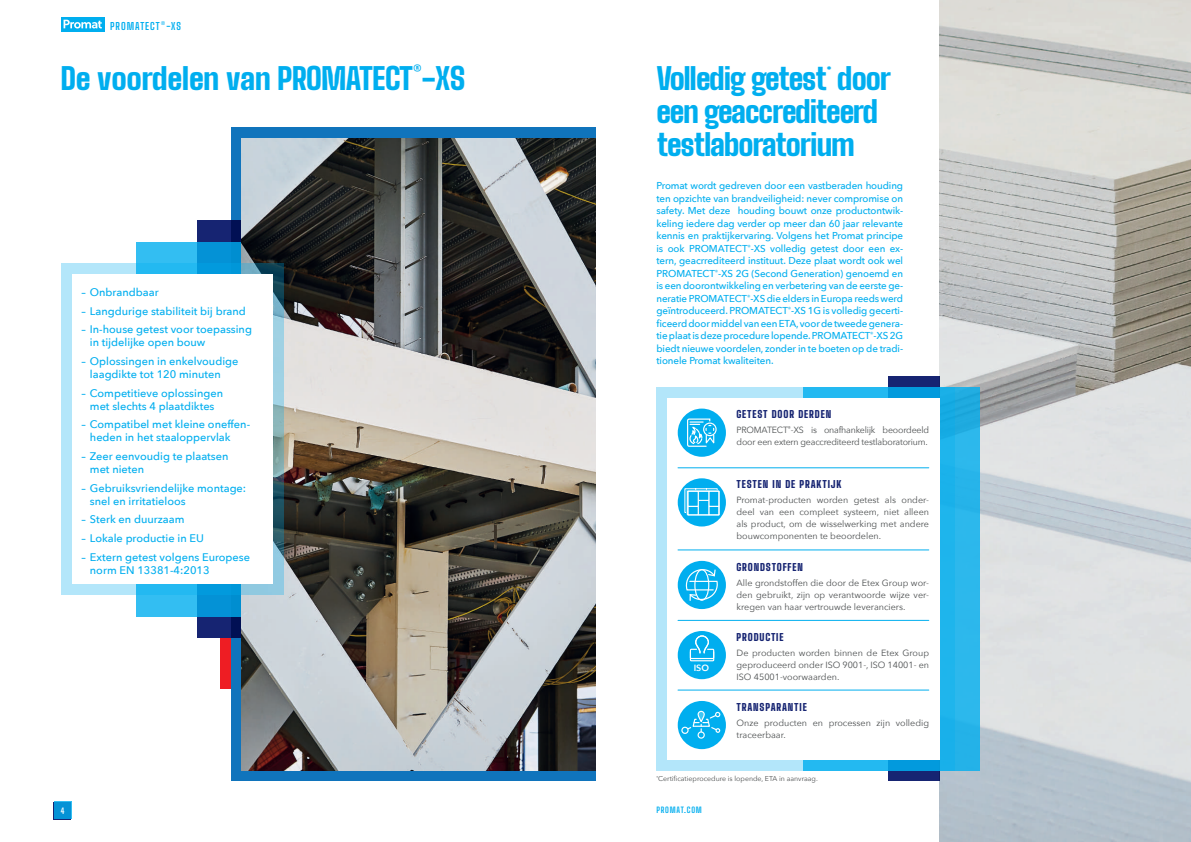
<style>
.page{position:relative;width:1191px;height:842px;background:#fff}
.page>*{position:absolute;margin:0;border:0;box-sizing:border-box;transform-origin:0 0}
.t1{font:900 30px/33px "Big Shoulders Text";letter-spacing:-.03em;color:#00aeef}
.t2{font:500 11px/13px "Avenir Next";color:#00aeef}
.t3{font:500 10px/12.5px "Avenir Next";letter-spacing:-.01em;color:#00aeef;text-align:justify}
.t4{font:900 10px "Big Shoulders Display";letter-spacing:.08em;color:#162472}
.t5{font:700 10px "Big Shoulders Text";letter-spacing:.1em;color:#00aeef}
.t6{font:9px/12px "Avenir Next";color:#4c4f50;text-align:justify}
.t7{font:9px/12px "Avenir Next";letter-spacing:-.02em;color:#4c4f50}
.t8{font:600 9px "Avenir Next";color:#fff}
.t9{font:700 8px "Big Shoulders Text";letter-spacing:.1em;color:#00aeef}
.t10{font:700 8px "Big Shoulders Text";color:#fff}
.t11{font:7px "Avenir Next";color:#4c4f50}
</style>
<div class="page">
<div style="left:54px;top:802px;width:17px;height:17px;background:#0492d6"></div>
<div style="left:55px;top:801px;width:17px;height:17px;background:#0492d6"></div>
<div style="left:61px;top:17px;width:43px;height:14px;background:#00aeef"></div>
<svg style="left:64px;top:20px;width:38px;height:9px"></svg>
<div style="left:231px;top:128px;width:364px;height:653px;background:#1074bc"></div>
<svg style="left:197px;top:221px;width:44px;height:417px;background:#111f6b"></svg>
<svg style="left:137px;top:242px;width:104px;height:375px;background:#1eabe5"></svg>
<img style="left:241px;top:139px;width:354px;height:631px">
<svg style="left:61px;top:264px;width:223px;height:331px;background:#7bc0db"></svg>
<div style="left:72px;top:274px;width:201px;height:310px;background:#fff"></div>
<div style="left:220px;top:638px;width:11px;height:50px;background:#ee1d23"></div>
<img style="left:939px;top:0;width:252px;height:842px">
<div style="left:887px;top:377px;width:52px;height:404px;background:#162472"></div>
<div style="left:803px;top:387px;width:176px;height:383px;background:linear-gradient(to bottom,#27b2e7,#2bb8ed)"></div>
<svg style="left:656px;top:387px;width:298px;height:383px;background:#64caf1"></svg>
<div style="left:667px;top:398px;width:272px;height:362px;background:#fff"></div>
<div style="left:677px;top:409px;width:49px;height:48px;background:#00aeef;border-radius:50%"></div>
<div style="left:703px;top:422px;width:13px;height:14px;border:1px solid #fff;border-radius:50%"></div>
<svg style="left:686px;top:418px;width:29px;height:38px"></svg>
<div style="left:677px;top:478px;width:49px;height:48px;background:#00aeef;border-radius:50%"></div>
<svg style="left:684px;top:488px;width:36px;height:28px"></svg>
<div style="left:698px;top:500px;width:11px;height:15px;background:#00aeef"></div>
<div style="left:698px;top:500px;width:11px;height:15px;border:1px solid #fff"></div>
<div style="left:698px;top:491px;width:11px;height:9px;background:#00aeef"></div>
<div style="left:698px;top:491px;width:11px;height:10px;border:1px solid #fff"></div>
<div style="left:688px;top:491px;width:10px;height:15px;background:#00aeef"></div>
<div style="left:688px;top:506px;width:10px;height:9px;background:#00aeef"></div>
<div style="left:687px;top:506px;width:11px;height:9px;border:1px solid #fff"></div>
<div style="left:709px;top:491px;width:10px;height:15px;background:#00aeef"></div>
<div style="left:709px;top:506px;width:10px;height:9px;background:#00aeef"></div>
<div style="left:708px;top:506px;width:11px;height:9px;border:1px solid #fff"></div>
<div style="left:687px;top:491px;width:32px;height:24px;border:1px solid #fff"></div>
<div style="left:677px;top:561px;width:49px;height:48px;background:#00aeef;border-radius:50%"></div>
<svg style="left:685px;top:569px;width:33px;height:32px"></svg>
<div style="left:694px;top:569px;width:15px;height:32px;border:1px solid #fff;border-radius:50%"></div>
<div style="left:677px;top:631px;width:49px;height:48px;background:#00aeef;border-radius:50%"></div>
<svg style="left:689px;top:635px;width:26px;height:27px"></svg>
<div style="left:677px;top:701px;width:49px;height:48px;background:#00aeef;border-radius:50%"></div>
<svg style="left:680px;top:712px;width:40px;height:27px"></svg>
<svg style="left:698px;top:711px;width:6px;height:11px"></svg>
<div style="left:697px;top:711px;width:8px;height:11px;border:1px solid #fff;border-radius:3px"></div>
<hr style="left:678px;top:468px;width:250px;height:1px;background:#00aeef">
<hr style="left:678px;top:550px;width:250px;height:1px;background:#00aeef">
<hr style="left:678px;top:620px;width:250px;height:1px;background:#00aeef">
<hr style="left:678px;top:690px;width:250px;height:1px;background:#00aeef">
<p class="t5" style="left:110px;top:18px;width:72px">PROMATECT®-XS</p>
<h1 class="t1" style="left:61px;top:62px;width:406px">De voordelen van PROMATECT<sup>®</sup>-XS</h1>
<p class="t2" style="left:81px;top:285px;width:79px">– Onbrandbaar</p>
<p class="t2" style="left:81px;top:304px;width:166px">– Langdurige stabiliteit bij brand</p>
<p class="t2" style="left:90px;top:323px;width:164px;text-indent:-9px">– In-house getest voor toepassing in tijdelijke open bouw</p>
<p class="t2" style="left:90px;top:354px;width:150px;text-indent:-9px">– Oplossingen in enkelvoudige laagdikte tot 120 minuten</p>
<p class="t2" style="left:81px;top:386px;width:143px;text-align:center">– Competitieve oplossingen met slechts 4 plaatdiktes</p>
<p class="t2" style="left:90px;top:418px;width:162px;text-indent:-9px">– Compatibel met kleine oneffen&shy;heden in het staaloppervlak</p>
<p class="t2" style="left:90px;top:449px;width:140px;text-indent:-9px">– Zeer eenvoudig te plaatsen met nieten</p>
<p class="t2" style="left:90px;top:481px;width:158px;text-indent:-9px">– Gebruiksvriendelijke montage: snel en irritatieloos</p>
<p class="t2" style="left:81px;top:513px;width:105px">– Sterk en duurzaam</p>
<p class="t2" style="left:81px;top:531px;width:124px">– Lokale productie in EU</p>
<p class="t2" style="left:90px;top:550px;width:162px;text-indent:-9px">– Extern getest volgens Europese norm EN 13381-4:2013</p>
<h1 class="t1" style="left:656px;top:62px;width:236px">Volledig getest<sup>*</sup> door een geaccrediteerd testlaboratorium</h1>
<p class="t3" style="left:656px;top:179px;width:248px">Promat wordt gedreven door een vastberaden houding ten opzichte van brandveiligheid: never compromise on safety. Met deze houding bouwt onze productontwik&shy;keling iedere dag verder op meer dan 60 jaar relevante kennis en praktijkervaring. Volgens het Promat principe is ook PROMATECT<sup>®</sup>-XS volledig getest door een ex&shy;tern, geacrrediteerd instituut. Deze plaat wordt ook wel PROMATECT<sup>®</sup>-XS 2G (Second Generation) genoemd en is een doorontwikkeling en verbetering van de eerste ge&shy;neratie PROMATECT<sup>®</sup>-XS die elders in Europa reeds werd geïntroduceerd. PROMATECT<sup>®</sup>-XS 1G is volledig gecerti&shy;ficeerd door middel van een ETA, voor de tweede genera&shy;tie plaat is deze procedure lopende. PROMATECT<sup>®</sup>-XS 2G biedt nieuwe voordelen, zonder in te boeten op de tradi&shy;tionele Promat kwaliteiten.</p>
<p class="t8" style="left:694px;top:660px;width:17px">ISO</p>
<p class="t4" style="left:736px;top:407px;width:96px">GETEST DOOR DERDEN</p>
<p class="t7" style="left:736px;top:424px;width:194px">PROMATECT<sup>®</sup>-XS is onafhankelijk beoordeeld door een extern geaccrediteerd testlaboratorium.</p>
<p class="t4" style="left:736px;top:477px;width:106px">TESTEN IN DE PRAKTIJK</p>
<p class="t6" style="left:736px;top:493px;width:194px">Promat-producten worden getest als onder&shy;deel van een compleet systeem, niet alleen als product, om de wisselwerking met andere bouwcomponenten te beoordelen.</p>
<p class="t4" style="left:736px;top:560px;width:68px">GRONDSTOFFEN</p>
<p class="t6" style="left:736px;top:576px;width:194px">Alle grondstoffen die door de Etex Group wor&shy;den gebruikt, zijn op verantwoorde wijze ver&shy;kregen van haar vertrouwde leveranciers.</p>
<p class="t4" style="left:736px;top:630px;width:49px">PRODUCTIE</p>
<p class="t6" style="left:736px;top:646px;width:194px">De producten worden binnen de Etex Group geproduceerd onder ISO 9001-, ISO 14001- en ISO 45001-voorwaarden.</p>
<p class="t4" style="left:736px;top:700px;width:72px">TRANSPARANTIE</p>
<p class="t6" style="left:736px;top:716px;width:194px">Onze producten en processen zijn volledig traceerbaar.</p>
<p class="t11" style="left:656px;top:773px;width:163px"><sup>*</sup>Certificatieprocedure is lopende, ETA in aanvraag.</p>
<p class="t10" style="left:61px;top:804px;width:5px">4</p>
<p class="t9" style="left:656px;top:803px;width:47px">PROMAT.COM</p>
</div>
